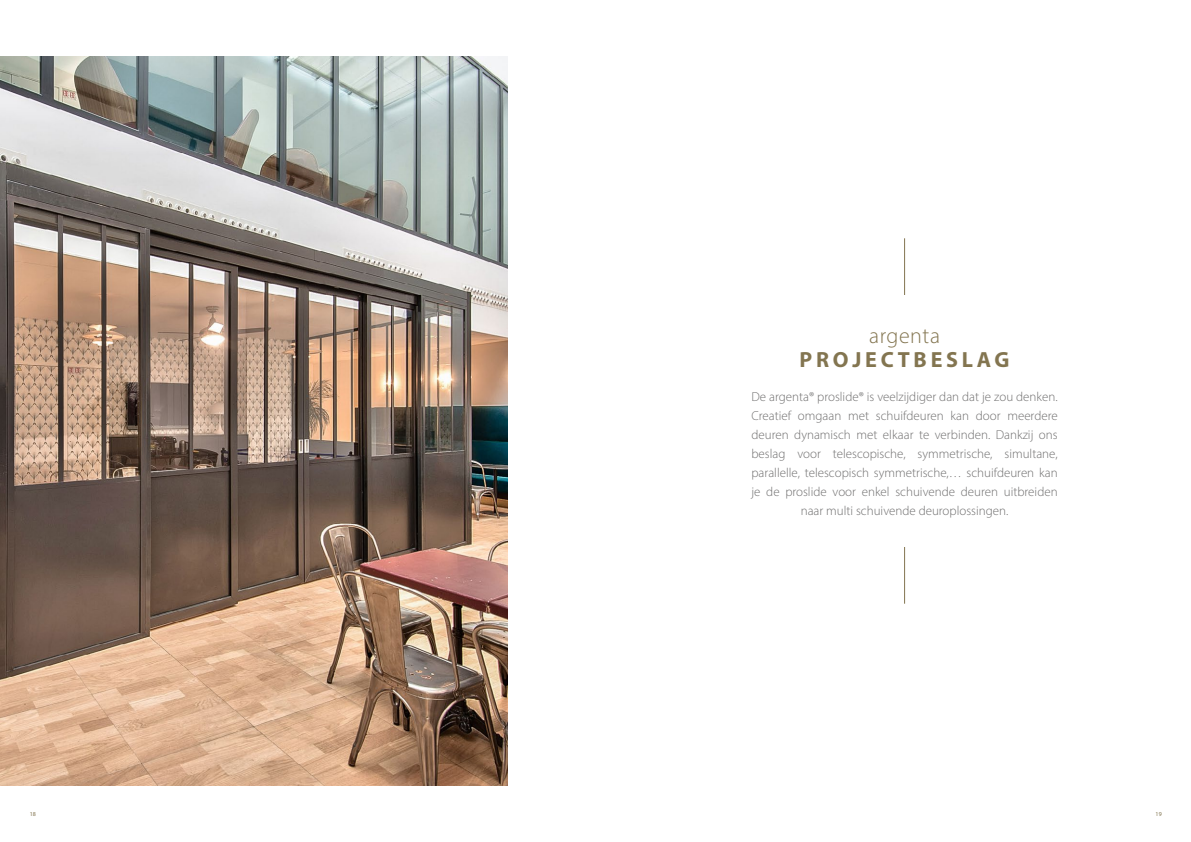
<style>
.page{position:relative;width:1191px;height:842px;background:#fff}
.page>*{position:absolute;margin:0;border:0;box-sizing:border-box;transform-origin:0 0}
.t1{font:700 22px "Myriad Pro";letter-spacing:.17em;color:#837550}
.t2{font:300 22px "Myriad Pro";letter-spacing:.025em;color:#837550}
.t3{font:300 13px/19px "Myriad Pro";color:#706f6f;text-align:center}
.t4{font:6px "Myriad Pro";color:#837550}
</style>
<div class="page">
<img style="left:0;top:57px;width:507px;height:728px">
<hr style="left:904px;top:547px;width:1px;height:57px;background:#837550">
<hr style="left:904px;top:238px;width:1px;height:57px;background:#837550">
<h1 class="t2" style="left:869px;top:323px;width:72px">argenta</h1>
<h1 class="t1" style="left:799px;top:345px;width:211px">PROJECTBESLAG</h1>
<p class="t3" style="left:751px;top:387px;width:308px">De argenta® proslide® is veelzijdiger dan dat je zou denken.<br>Creatief omgaan met schuifdeuren kan door meerdere deuren dynamisch met elkaar te verbinden. Dankzij ons beslag voor telescopische, symmetrische, simultane, parallelle, telescopisch symmetrische,… schuifdeuren kan je de proslide voor enkel schuivende deuren uitbreiden naar multi schuivende deuroplossingen.</p>
<p class="t4" style="left:30px;top:810px;width:8px">18</p>
<p class="t4" style="left:1155px;top:810px;width:8px">19</p>
</div>
